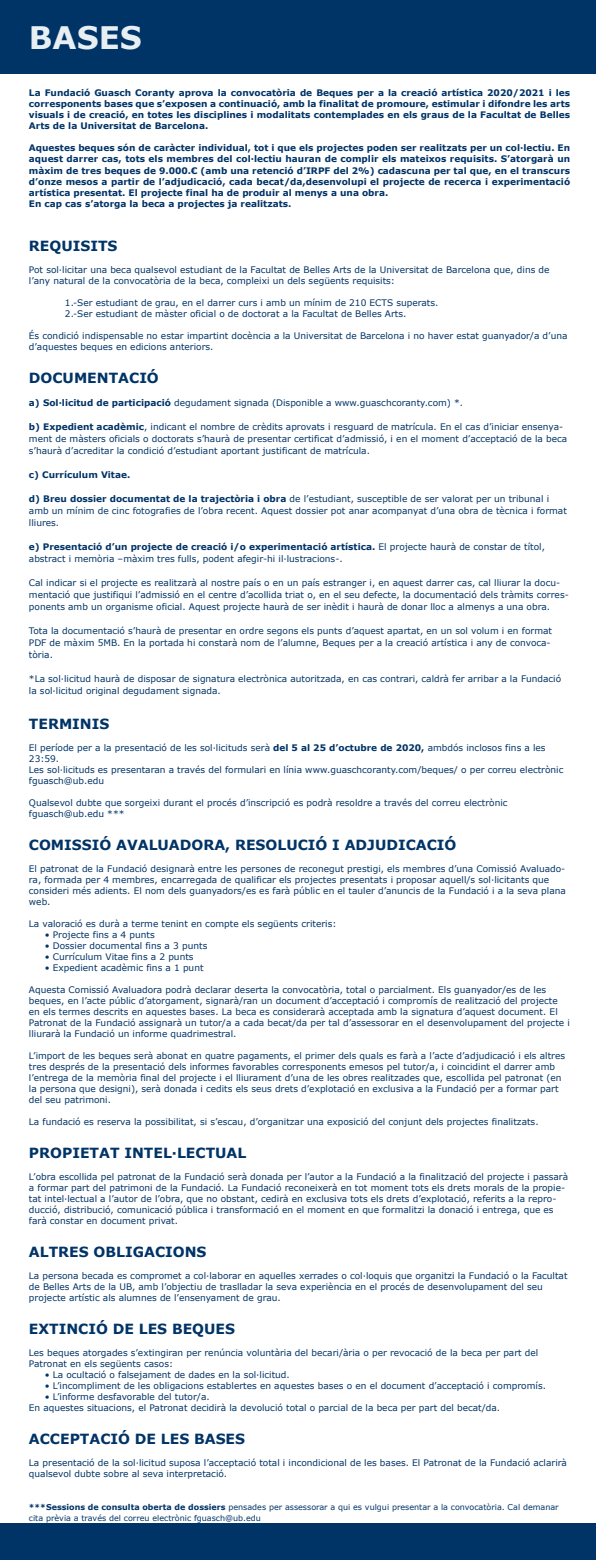
<style>
.page{position:relative;width:596px;height:1560px;background:#fff}
.page>*{position:absolute;margin:0;border:0;box-sizing:border-box;transform-origin:0 0}
.t1{font:700 31px "Verdana";color:#e7eff3}
.t2{font:700 14px "Verdana";color:#036}
.t3{font:9px/11px "Verdana";color:#036}
.t4{font:700 9px/11px "Verdana";color:#036;text-align:justify}
.t5{font:8px/11px "Verdana";color:#036}
.s1{font-weight:700}
</style>
<div class="page">
<div style="left:0;top:0;width:595px;height:74px;background:#036"></div>
<div style="left:0;top:1522px;width:595px;height:37px;background:#036"></div>
<h1 class="t1" style="left:29px;top:18px;width:114px">BASES</h1>
<p class="t4" style="left:29px;top:88px;width:542px">La Fundació Guasch Coranty aprova la convocatòria de Beques per a la creació artística 2020/2021 i les corresponents bases que s’exposen a continuació, amb la finalitat de promoure, estimular i difondre les arts visuals i de creació, en totes les disciplines i modalitats contemplades en els graus de la Facultat de Belles Arts de la Universitat de Barcelona.</p>
<p class="t4" style="left:29px;top:143px;width:542px;text-align:left">Aquestes beques són de caràcter individual, tot i que els projectes poden ser realitzats per un col·lectiu. En aquest darrer cas, tots els membres del col·lectiu hauran de complir els mateixos requisits. S’atorgarà un màxim de tres beques de 9.000.€ (amb una retenció d’IRPF del 2%) cadascuna per tal que, en el transcurs d’onze mesos a partir de l’adjudicació, cada becat/da,desenvolupi el projecte de recerca i experimentació artística presentat. El projecte final ha de produir al menys a una obra.<br>En cap cas s’atorga la beca a projectes ja realitzats.</p>
<h2 class="t2" style="left:29px;top:236px;width:90px">REQUISITS</h2>
<p class="t3" style="left:29px;top:264px;width:522px">Pot sol·licitar una beca qualsevol estudiant de la Facultat de Belles Arts de la Universitat de Barcelona que, dins de l’any natural de la convocatòria de la beca, compleixi un dels següents requisits:</p>
<p class="t3" style="left:65px;top:297px;width:374px">1.-Ser estudiant de grau, en el darrer curs i amb un mínim de 210 ECTS superats.<br>2.-Ser estudiant de màster oficial o de doctorat a la Facultat de Belles Arts.</p>
<p class="t3" style="left:29px;top:330px;width:539px">És condició indispensable no estar impartint docència a la Universitat de Barcelona i no haver estat guanyador/a d’una d’aquestes beques en edicions anteriors.</p>
<h2 class="t2" style="left:29px;top:368px;width:131px">DOCUMENTACIÓ</h2>
<p class="t3" style="left:29px;top:397px;width:435px"><span class="s1">a) Sol·licitud de participació</span> degudament signada (Disponible a www.guaschcoranty.com) *.</p>
<p class="t3" style="left:29px;top:420px;width:539px;line-height:12px"><span class="s1">b) Expedient acadèmic</span>, indicant el nombre de crèdits aprovats i resguard de matrícula. En el cas d’iniciar ensenya&shy;ment de màsters oficials o doctorats s’haurà de presentar certificat d’admissió, i en el moment d’acceptació de la beca s’haurà d’acreditar la condició d’estudiant aportant justificant de matrícula.</p>
<p class="t4" style="left:29px;top:469px;width:103px">c) Currículum Vitae.</p>
<p class="t3" style="left:29px;top:492px;width:539px;line-height:12px"><span class="s1">d) Breu dossier documentat de la trajectòria i obra</span> de l’estudiant, susceptible de ser valorat per un tribunal i amb un mínim de cinc fotografies de l’obra recent. Aquest dossier pot anar acompanyat d’una obra de tècnica i format lliures.</p>
<p class="t3" style="left:29px;top:540px;width:517px;line-height:12px"><span class="s1">e) Presentació d’un projecte de creació i/o experimentació artística.</span> El projecte haurà de constar de títol, abstract i memòria –màxim tres fulls, podent afegir-hi il·lustracions-.</p>
<p class="t3" style="left:29px;top:576px;width:541px;line-height:12px">Cal indicar si el projecte es realitzarà al nostre país o en un país estranger i, en aquest darrer cas, cal lliurar la docu&shy;mentació que justifiqui l’admissió en el centre d’acollida triat o, en el seu defecte, la documentació dels tràmits corres&shy;ponents amb un organisme oficial. Aquest projecte haurà de ser inèdit i haurà de donar lloc a almenys a una obra.</p>
<p class="t3" style="left:29px;top:624px;width:524px;line-height:12px">Tota la documentació s’haurà de presentar en ordre segons els punts d’aquest apartat, en un sol volum i en format<br>PDF de màxim 5MB. En la portada hi constarà nom de l’alumne, Beques per a la creació artística i any de convoca&shy;tòria.</p>
<p class="t3" style="left:29px;top:672px;width:533px;line-height:12px">*La sol·licitud haurà de disposar de signatura electrònica autoritzada, en cas contrari, caldrà fer arribar a la Fundació la sol·licitud original degudament signada.</p>
<h2 class="t2" style="left:29px;top:714px;width:82px">TERMINIS</h2>
<p class="t3" style="left:29px;top:742px;width:535px">El període per a la presentació de les sol·licituds serà <span class="s1">del 5 al 25 d’octubre de 2020,</span> ambdós inclosos fins a les 23:59.<br>Les sol·licituds es presentaran a través del formulari en línia www.guaschcoranty.com/beques/ o per correu electrònic fguasch@ub.edu</p>
<p class="t3" style="left:29px;top:797px;width:480px">Qualsevol dubte que sorgeixi durant el procés d’inscripció es podrà resoldre a través del correu electrònic fguasch@ub.edu ***</p>
<h2 class="t2" style="left:29px;top:835px;width:429px">COMISSIÓ AVALUADORA, RESOLUCIÓ I ADJUDICACIÓ</h2>
<p class="t3" style="left:29px;top:863px;width:538px">El patronat de la Fundació designarà entre les persones de reconegut prestigi, els membres d’una Comissió Avaluado&shy;ra, formada per 4 membres, encarregada de qualificar els projectes presentats i proposar aquell/s sol·licitants que consideri més adients. El nom dels guanyadors/es es farà públic en el tauler d’anuncis de la Fundació i a la seva plana web.</p>
<p class="t3" style="left:29px;top:918px;width:309px">La valoració es durà a terme tenint en compte els següents criteris:</p>
<p class="t3" style="left:45px;top:929px;width:111px">• Projecte fins a 4 punts</p>
<p class="t3" style="left:45px;top:940px;width:164px">• Dossier documental fins a 3 punts</p>
<p class="t3" style="left:45px;top:951px;width:150px">• Currículum Vitae fins a 2 punts</p>
<p class="t3" style="left:45px;top:962px;width:160px">• Expedient acadèmic fins a 1 punt</p>
<p class="t3" style="left:29px;top:984px;width:542px">Aquesta Comissió Avaluadora podrà declarar deserta la convocatòria, total o parcialment. Els guanyador/es de les beques, en l’acte públic d’atorgament, signarà/ran un document d’acceptació i compromís de realització del projecte en els termes descrits en aquestes bases. La beca es considerarà acceptada amb la signatura d’aquest document. El Patronat de la Fundació assignarà un tutor/a a cada becat/da per tal d’assessorar en el desenvolupament del projecte i lliurarà la Fundació un informe quadrimestral.</p>
<p class="t3" style="left:29px;top:1050px;width:537px">L’import de les beques serà abonat en quatre pagaments, el primer dels quals es farà a l’acte d’adjudicació i els altres tres després de la presentació dels informes favorables corresponents emesos pel tutor/a, i coincidint el darrer amb l’entrega de la memòria final del projecte i el lliurament d’una de les obres realitzades que, escollida pel patronat (en la persona que designi), serà donada i cedits els seus drets d’explotació en exclusiva a la Fundació per a formar part del seu patrimoni.</p>
<p class="t3" style="left:29px;top:1116px;width:511px">La fundació es reserva la possibilitat, si s’escau, d’organitzar una exposició del conjunt dels projectes finalitzats.</p>
<h2 class="t2" style="left:29px;top:1143px;width:219px">PROPIETAT INTEL·LECTUAL</h2>
<p class="t3" style="left:29px;top:1171px;width:540px">L’obra escollida pel patronat de la Fundació serà donada per l’autor a la Fundació a la finalització del projecte i passarà a formar part del patrimoni de la Fundació. La Fundació reconeixerà en tot moment tots els drets morals de la propie&shy;tat intel·lectual a l’autor de l’obra, que no obstant, cedirà en exclusiva tots els drets d’explotació, referits a la repro&shy;ducció, distribució, comunicació pública i transformació en el moment en que formalitzi la donació i entrega, que es farà constar en document privat.</p>
<h2 class="t2" style="left:29px;top:1242px;width:179px">ALTRES OBLIGACIONS</h2>
<p class="t3" style="left:29px;top:1270px;width:540px">La persona becada es compromet a col·laborar en aquelles xerrades o col·loquis que organitzi la Fundació o la Facultat de Belles Arts de la UB, amb l’objectiu de traslladar la seva experiència en el procés de desenvolupament del seu projecte artístic als alumnes de l’ensenyament de grau.</p>
<h2 class="t2" style="left:29px;top:1319px;width:207px">EXTINCIÓ DE LES BEQUES</h2>
<p class="t3" style="left:29px;top:1347px;width:510px">Les beques atorgades s’extingiran per renúncia voluntària del becari/ària o per revocació de la beca per part del<br>Patronat en els següents casos:</p>
<p class="t3" style="left:45px;top:1369px;width:246px">• La ocultació o falsejament de dades en la sol·licitud.</p>
<p class="t3" style="left:45px;top:1380px;width:502px">• L’incompliment de les obligacions establertes en aquestes bases o en el document d’acceptació i compromís.</p>
<p class="t3" style="left:29px;top:1391px;width:472px;text-indent:16px">• L’informe desfavorable del tutor/a.<br>En aquestes situacions, el Patronat decidirà la devolució total o parcial de la beca per part del becat/da.</p>
<h2 class="t2" style="left:29px;top:1429px;width:217px">ACCEPTACIÓ DE LES BASES</h2>
<p class="t3" style="left:29px;top:1457px;width:539px">La presentació de la sol·licitud suposa l’acceptació total i incondicional de les bases. El Patronat de la Fundació aclarirà qualsevol dubte sobre al seva interpretació.</p>
<p class="t5" style="left:29px;top:1501px;width:531px"><span class="s1">***Sessions de consulta oberta de dossiers</span> pensades per assessorar a qui es vulgui presentar a la convocatòria. Cal demanar cita prèvia a través del correu electrònic fguasch@ub.edu</p>
</div>
